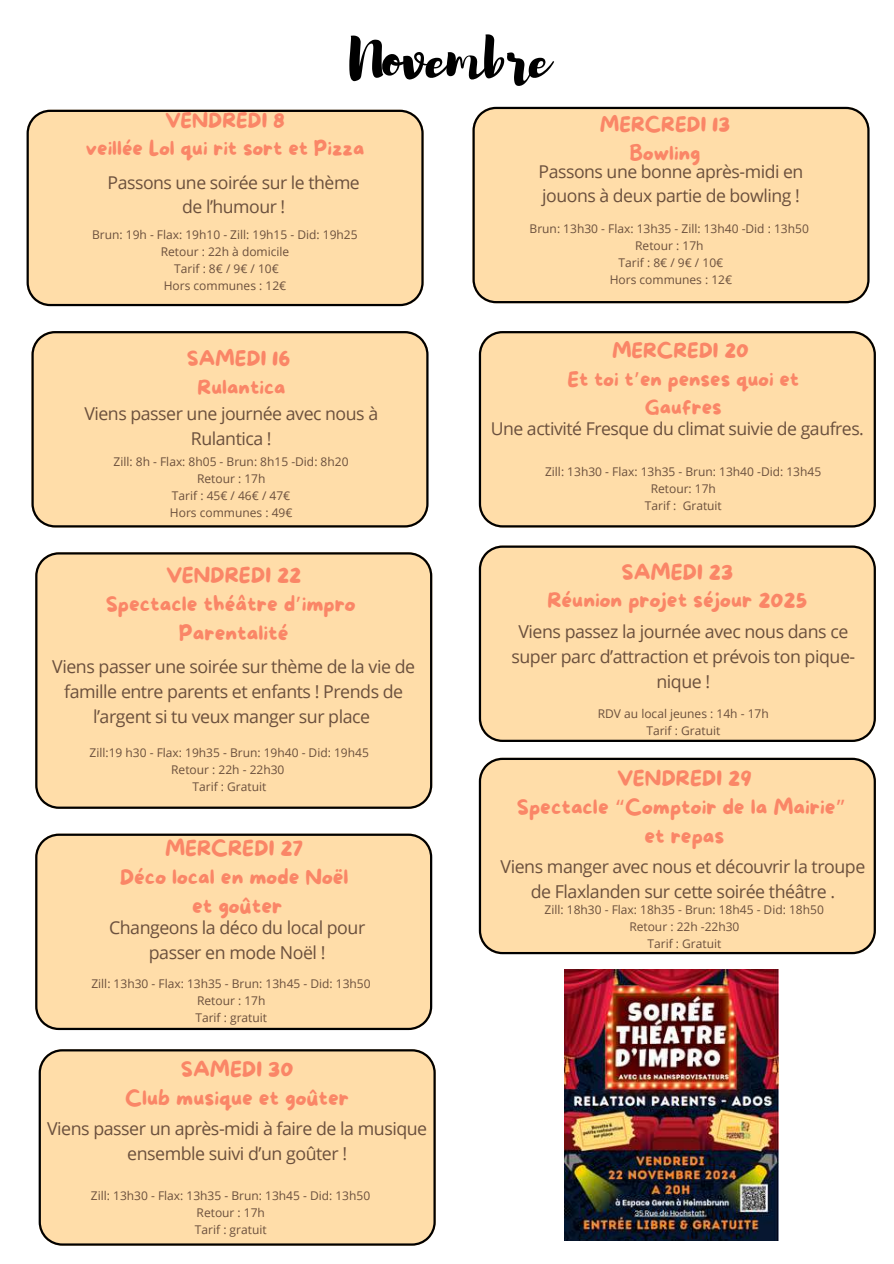
<style>
.page{position:relative;width:894px;height:1264px;background:#fff}
.page>*{position:absolute;margin:0;border:0;box-sizing:border-box;transform-origin:0 0}
.t1{font:55.5px "Brusher";letter-spacing:-.01em;color:#000}
.t2{font:20.85px/29px "More Sugar";color:#fa8667;text-align:center}
.t3{font:20.4px/28.2px "More Sugar";color:#fa8667;text-align:center}
.t4{font:20.25px/28.2px "More Sugar";color:#fa8667;text-align:center}
.t5{font:17.85px/24.8px "Open Sans";letter-spacing:-.025em;color:#6b503d;text-align:center}
.t6{font:17.7px/23.7px "Open Sans";letter-spacing:-.025em;color:#6b503d;text-align:center}
.t7{font:12px/17px "Open Sans";color:#6b503d;text-align:center}
.s1{font-family:"Noto Sans Gurmukhi"}
</style>
<div class="page">
<div style="left:31px;top:331px;width:397px;height:196px;background:#ffdda9"></div>
<div style="left:35px;top:552px;width:397px;height:256px;background:#ffdda9"></div>
<div style="left:478px;top:331px;width:397px;height:196px;background:#ffdda9"></div>
<div style="left:472px;top:107px;width:397px;height:196px;background:#ffdda9"></div>
<div style="left:478px;top:545px;width:397px;height:197px;background:#ffdda9"></div>
<div style="left:27px;top:110px;width:396px;height:196px;background:#ffdda9"></div>
<div style="left:35px;top:833px;width:397px;height:197px;background:#ffdda9"></div>
<div style="left:39px;top:1049px;width:396px;height:196px;background:#ffdda9"></div>
<div style="left:478px;top:757px;width:397px;height:197px;background:#ffdda9"></div>
<img style="left:564px;top:970px;width:214px;height:270px">
<h1 class="t1" style="left:349px;top:22px;width:202px">Novembre</h1>
<h3 class="t4" style="left:86px;top:107px;width:280px">VENDREDI 8<br>veillée Lol qui rit sort et Pizza</h3>
<h3 class="t6" style="left:108px;top:171px;width:254px">Passons une soirée sur le thème de l’humour !</h3>
<p class="t7" style="left:92px;top:226px;width:267px">Brun: 19h - Flax: 19h10 - Zill: 19h15 - Did: 19h25<br>Retour : 22h à domicile<br>Tarif : 8€ / 9€ / 10€<br>Hors communes : 12€</p>
<h3 class="t3" style="left:187px;top:346px;width:105px">SAMEDI 16<br>Rulantica</h3>
<h3 class="t6" style="left:84px;top:401px;width:295px;line-height:24.8px">Viens passer une journée avec nous à<br>Rulantica !</h3>
<p class="t7" style="left:113px;top:452px;width:236px">Zill: 8h - Flax: 8h05 - Brun: 8h15 -Did: 8h20<br>Retour : 17h<br>Tarif : 45€ / 46€ / 47€<br>Hors communes : 49€</p>
<h2 class="t2" style="left:106px;top:561px;width:251px">VENDREDI 22<br>Spectacle théâtre d<span class="s1">’</span>impro<br>Parentalité</h2>
<h3 class="t5" style="left:52px;top:653px;width:364px">Viens passer une soirée sur thème de la vie de famille entre parents et enfants ! Prends de l’argent si tu veux manger sur place</h3>
<p class="t7" style="left:90px;top:744px;width:281px">Zill:19 h30 - Flax: 19h35 - Brun: 19h40 - Did: 19h45<br>Retour : 22h - 22h30<br>Tarif : Gratuit</p>
<h2 class="t2" style="left:120px;top:834px;width:230px">MERCREDI 27<br>Déco local en mode Noël et goûter</h2>
<h3 class="t5" style="left:109px;top:914px;width:258px">Changeons la déco du local pour passer en mode Noël !</h3>
<p class="t7" style="left:91px;top:975px;width:281px">Zill: 13h30 - Flax: 13h35 - Brun: 13h45 - Did: 13h50<br>Retour : 17h<br>Tarif : gratuit</p>
<h2 class="t2" style="left:125px;top:1055px;width:225px">SAMEDI 30<br>Club musique et goûter</h2>
<h3 class="t5" style="left:47px;top:1115px;width:381px">Viens passer un après-midi à faire de la musique ensemble suivi d’un goûter !</h3>
<p class="t7" style="left:91px;top:1186px;width:281px">Zill: 13h30 - Flax: 13h35 - Brun: 13h45 - Did: 13h50<br>Retour : 17h<br>Tarif : gratuit</p>
<h3 class="t4" style="left:599px;top:112px;width:132px">MERCREDI 13<br>Bowling</h3>
<h3 class="t6" style="left:538px;top:160px;width:266px;text-align:left">Passons une bonne après-midi en jouons à deux partie de bowling !</h3>
<p class="t7" style="left:529px;top:220px;width:281px">Brun: 13h30 - Flax: 13h35 - Zill: 13h40 -Did : 13h50<br>Retour : 17h<br>Tarif : 8€ / 9€ / 10€<br>Hors communes : 12€</p>
<h3 class="t4" style="left:567px;top:338px;width:233px">MERCREDI 20<br>Et toi t<span class="s1">’</span>en penses quoi et<br>Gaufres</h3>
<h3 class="t6" style="left:490px;top:417px;width:374px">Une activité Fresque du climat suivie de gaufres.</h3>
<p class="t7" style="left:545px;top:463px;width:277px">Zill: 13h30 - Flax: 13h35 - Brun: 13h40 -Did: 13h45<br>Retour: 17h<br>Tarif : Gratuit</p>
<h2 class="t2" style="left:547px;top:558px;width:261px">SAMEDI 23<br>Réunion projet séjour 2025</h2>
<h3 class="t5" style="left:511px;top:619px;width:345px">Viens passez la journée avec nous dans ce super parc d’attraction et prévois ton pique&shy;nique !</h3>
<p class="t7" style="left:597px;top:704px;width:172px">RDV au local jeunes : 14h - 17h<br>Tarif : Gratuit</p>
<h2 class="t2" style="left:517px;top:765px;width:330px">VENDREDI 29<br>Spectacle <span class="s1">“</span>Comptoir de la Mairie<span class="s1">” </span>et repas</h2>
<h3 class="t5" style="left:500px;top:854px;width:366px">Viens manger avec nous et découvrir la troupe de Flaxlanden sur cette soirée théâtre .</h3>
<p class="t7" style="left:544px;top:901px;width:281px">Zill: 18h30 - Flax: 18h35 - Brun: 18h45 - Did: 18h50<br>Retour : 22h -22h30<br>Tarif : Gratuit</p>
</div>
